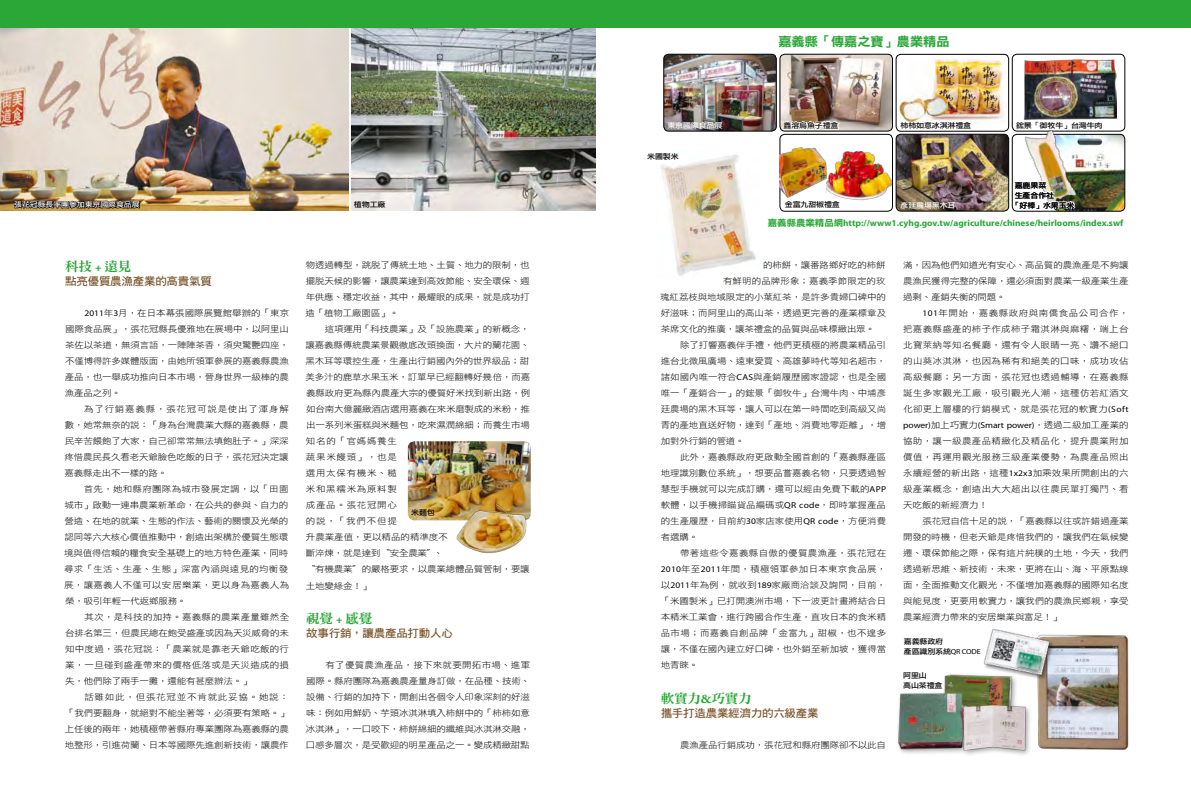
<style>
.page{position:relative;width:1191px;height:794px;background:#fff}
.page>*{position:absolute;margin:0;border:0;box-sizing:border-box;transform-origin:0 0}
.t1{font:13px "DF Ming Std W9";letter-spacing:-.025em;color:#2ba738;scale:1.05 1}
.t2{font:12.6px "DF Li Hei Std W7";color:#2ba738;scale:1.04 1}
.t3{font:11px "DF Hei Std W7";letter-spacing:-.025em;color:#7a542a;scale:1.05 1}
.t4{font:700 9px "Myriad Pro";color:#2ba738;scale:1.04 1}
.t5{font:8.5px/16px "DF Li Hei Std W3";letter-spacing:-.01em;color:#000;text-align:justify;scale:1.11 1}
.t6{font:8.5px "DF Li Hei Std W3";letter-spacing:.035em;color:#000;scale:1.11 1}
.t7{font:8.5px "Myriad Pro";letter-spacing:-.005em;color:#000;scale:1.11 1}
.t8{font:8.5px "DF Li Hei Std W3";letter-spacing:.025em;color:#000;scale:1.11 1}
.t9{font:7.2px/10px "DF Li Hei Std W5";letter-spacing:-.02em;color:#000;scale:1.11 1}
.t10{font:7.2px "DF Li Hei Std W5";letter-spacing:-.02em;color:#fff;scale:1.11 1}
.s1{font-family:"Adobe Garamond Pro";font-weight:700}
.s2{font-family:"Myriad Pro"}
.s3{font-family:"DF Li Hei Std W7";font-weight:400}
.s4{font-family:"DF Li Hei Std W3"}
</style>
<div class="page">
<img style="left:1084px;top:134px;width:40px;height:46px">
<div style="left:1012px;top:134px;width:113px;height:77px;border:1px solid #000;border-radius:5px"></div>
<img style="left:780px;top:54px;width:112px;height:77px">
<div style="left:780px;top:54px;width:112px;height:77px;border:1px solid #000;border-radius:5px"></div>
<div style="left:780px;top:134px;width:112px;height:77px;border:1px solid #000;border-radius:5px"></div>
<img style="left:1023px;top:59px;width:93px;height:62px">
<div style="left:1012px;top:54px;width:113px;height:77px;border:1px solid #000;border-radius:5px"></div>
<img style="left:896px;top:134px;width:112px;height:46px">
<div style="left:896px;top:134px;width:112px;height:77px;border:1px solid #000;border-radius:5px"></div>
<img style="left:664px;top:54px;width:112px;height:77px">
<div style="left:663px;top:54px;width:113px;height:77px;border:1px solid #000;border-radius:5px"></div>
<img style="left:899px;top:58px;width:105px;height:66px">
<div style="left:896px;top:54px;width:112px;height:77px;border:1px solid #000;border-radius:5px"></div>
<img style="left:826px;top:142px;width:65px;height:38px">
<img style="left:780px;top:131px;width:46px;height:49px">
<img style="left:1018px;top:129px;width:66px;height:51px">
<img style="left:661px;top:154px;width:95px;height:122px">
<div style="left:0;top:0;width:1191px;height:28px;background:#2ba738"></div>
<img style="left:0;top:28px;width:348px;height:183px">
<img style="left:352px;top:28px;width:243px;height:183px">
<svg style="left:14px;top:200px;width:127px;height:9px"></svg>
<img style="left:408px;top:441px;width:123px;height:79px">
<svg style="left:781px;top:120px;width:60px;height:11px"></svg>
<img style="left:897px;top:674px;width:133px;height:81px">
<img style="left:447px;top:499px;width:84px;height:55px">
<img style="left:779px;top:180px;width:346px;height:32px">
<img style="left:1038px;top:635px;width:91px;height:115px">
<div style="left:983px;top:629px;width:99px;height:76px;background:#000;opacity:.4"></div>
<img style="left:977px;top:628px;width:90px;height:60px">
<p class="t10" style="left:14px;top:201px;width:115px">張花冠縣長率團參加東京國際食品展</p>
<p class="t9" style="left:354px;top:199px;width:30px">植物工廠</p>
<h1 class="t1" style="left:65px;top:259px;width:65px">科技 <span class="s1">+</span> 遠見</h1>
<p class="t3" style="left:65px;top:275px;width:141px">點亮優質農漁產業的高貴氣質</p>
<p class="t5" style="left:65px;top:304px;width:204px;text-indent:20px"><span class="s2">2011</span>年<span class="s2">3</span>月，在日本幕張國際展覽館舉辦的「東京國際食品展」，張花冠縣長優雅地在展場中，以阿里山茶佐以茶道，無須言語，一陣陣茶香，須臾驚艷四座，不僅博得許多媒體版面，由她所領軍參展的嘉義縣農漁產品，也一舉成功推向日本市場，晉身世界一級棒的農漁產品之列。</p>
<p class="t5" style="left:65px;top:400px;width:203px;text-indent:20px">為了行銷嘉義縣，張花冠可說是使出了渾身解數，她常無奈的說：「身為台灣農業大縣的嘉義縣，農民辛苦餵飽了大家，自己卻常常無法填飽肚子。」深深疼惜農民長久看老天爺臉色吃飯的日子，張花冠決定讓嘉義縣走出不一樣的路。</p>
<p class="t5" style="left:64px;top:480px;width:204px;text-indent:20px">首先，她和縣府團隊為城市發展定調，以「田園城市」啟動一連串農業新革命，在公共的參與、自力的營造、在地的就業、生態的作法、藝術的關懷及光榮的認同等六大核心價值推動中，創造出架構於優質生態環境與值得信賴的糧食安全基礎上的地方特色產業，同時尋求「生活、生產、生態」深富內涵與遠見的均衡發展，讓嘉義人不僅可以安居樂業，更以身為嘉義人為榮，吸引年輕一代返鄉服務。</p>
<p class="t5" style="left:65px;top:608px;width:203px;text-indent:19px">其次，是科技的加持。嘉義縣的農業產量雖然全台排名第三，但農民總在飽受盛產或因為天災威脅的未知中度過，張花冠說：「農業就是靠老天爺吃飯的行業，一旦碰到盛產帶來的價格低落或是天災造成的損失，他們除了兩手一攤，還能有甚麼辦法。」</p>
<p class="t5" style="left:65px;top:688px;width:203px;text-indent:19px">話雖如此，但張花冠並不肯就此妥協。她說：「我們要翻身，就絕對不能坐著等，必須要有策略。」上任後的兩年，她積極帶著縣府專業團隊為嘉義縣的農地整形，引進荷蘭、日本等國際先進創新技術，讓農作</p>
<p class="t5" style="left:305px;top:256px;width:203px">物透過轉型，跳脫了傳統土地、土質、地力的限制，也擺脫天候的影響，讓農業達到高效節能、安全環保、週年供應、穩定收益，其中，最耀眼的成果，就是成功打造「植物工廠園區」。</p>
<p class="t5" style="left:305px;top:320px;width:204px;text-align:left;text-indent:19px">這項運用「科技農業」及「設施農業」的新概念，讓嘉義縣傳統農業景觀徹底改頭換面，大片的蘭花園、黑木耳等環控生產，生產出行銷國內外的世界級品；甜美多汁的鹿草水果玉米，訂單早已經翻轉好幾倍，而嘉義縣政府更為縣內農產大宗的優質好米找到新出路，例如台南大億麗緻酒店選用嘉義在來米磨製成的米粉，推出一系列米蛋糕與米麵包，吃來濕潤綿細；而養生市場知名的「官媽媽養生<br>蔬果米饅頭」，也是<br>選用太保有機米、糙<br>米和黑糯米為原料製<br>成產品。張花冠開心<br>的說，「我們不但提<br>升農業產值，更以精品的精準度不<br>斷淬煉，就是達到〝安全農業〞、<br>〝有機農業〞的嚴格要求，以農業總體品質管制，要讓</p>
<p class="t5" style="left:306px;top:578px;width:60px">土地變綠金！」</p>
<h1 class="t1" style="left:306px;top:611px;width:65px">視覺 <span class="s1">+</span> 感覺</h1>
<p class="t3" style="left:306px;top:627px;width:141px">故事行銷，讓農產品打動人心</p>
<p class="t5" style="left:306px;top:656px;width:204px;text-indent:20px">有了優質農漁產品，接下來就要開拓市場、進軍國際。縣府團隊為嘉義農產量身訂做，在品種、技術、設備、行銷的加持下，開創出各個令人印象深刻的好滋味：例如用鮮奶、芋頭冰淇淋填入柿餅中的「柿柿如意冰淇淋」，一口咬下，柿餅綿細的纖維與冰淇淋交融，口感多層次，是受歡迎的明星產品之一。變成精緻甜點</p>
<p class="t9" style="left:411px;top:508px;width:23px">米麵包</p>
<h2 class="t2" style="left:778px;top:35px;width:166px">嘉義縣「傳嘉之寶」農業精品</h2>
<p class="t9" style="left:783px;top:120px;width:51px">鑫溶烏魚子禮盒</p>
<p class="t9" style="left:1016px;top:120px;width:79px">鋐景「御牧牛」台灣牛肉</p>
<p class="t10" style="left:667px;top:122px;width:51px">東京國際食品展</p>
<p class="t9" style="left:900px;top:120px;width:65px">柿柿如意冰淇淋禮盒</p>
<p class="t9" style="left:647px;top:152px;width:30px">米圃製米</p>
<p class="t9" style="left:785px;top:199px;width:51px">金富九甜椒禮盒</p>
<p class="t10" style="left:900px;top:201px;width:51px">彥廷農場黑木耳</p>
<p class="t9" style="left:1014px;top:180px;width:30px">嘉鹿果菜</p>
<p class="t9" style="left:1014px;top:190px;width:37px">生產合作社</p>
<p class="t9" style="left:1011px;top:200px;width:58px">「好棒」水果玉米</p>
<p class="t4" style="left:768px;top:217px;width:343px"><span class="s3">嘉義縣農業精品網</span>http://www1.cyhg.gov.tw/agriculture/chinese/heirlooms/index.swf</p>
<p class="t5" style="left:763px;top:256px;width:112px">的柿餅，讓番路鄉好吃的柿餅</p>
<p class="t5" style="left:723px;top:272px;width:148px">有鮮明的品牌形象；嘉義季節限定的玫</p>
<p class="t5" style="left:660px;top:288px;width:205px">瑰紅荔枝與地域限定的小葉紅茶，是許多貴婦口碑中的</p>
<p class="t5" style="left:660px;top:304px;width:205px">好滋味；而阿里山的高山茶，透過更完善的產業標章及</p>
<p class="t5" style="left:660px;top:320px;width:195px">茶席文化的推廣，讓茶禮盒的品質與品味標緻出眾。</p>
<p class="t5" style="left:680px;top:336px;width:187px">除了打響嘉義伴手禮，他們更積極的將農業精品引</p>
<p class="t5" style="left:660px;top:352px;width:205px">進台北微風廣場、遠東愛買、高雄夢時代等知名超市，</p>
<p class="t5" style="left:660px;top:368px;width:205px">諸如國內唯一符合<span class="s2">CAS</span>與產銷履歷國家證認，也是全國</p>
<p class="t5" style="left:660px;top:384px;width:205px">唯一「產銷合一」的鋐景「御牧牛」台灣牛肉、中埔彥</p>
<p class="t5" style="left:661px;top:400px;width:205px">廷農場的黑木耳等，讓人可以在第一時間吃到高級又尚</p>
<p class="t5" style="left:661px;top:416px;width:205px">青的產地直送好物，達到「產地、消費地零距離」，增</p>
<p class="t5" style="left:661px;top:432px;width:77px">加對外行銷的管道。</p>
<p class="t5" style="left:680px;top:448px;width:187px">此外，嘉義縣政府更啟動全國首創的「嘉義縣產區</p>
<p class="t5" style="left:660px;top:464px;width:205px">地理識別數位系統」，想要品嘗嘉義名物，只要透過智</p>
<p class="t5" style="left:661px;top:480px;width:204px">慧型手機就可以完成訂購，還可以經由免費下載的<span class="s2">APP</span></p>
<p class="t5" style="left:660px;top:496px;width:205px">軟體，以手機掃瞄貨品編碼或<span class="s2">QR code</span>，即時掌握產品</p>
<p class="t5" style="left:660px;top:512px;width:205px">的生產履歷，目前約<span class="s2">30</span>家店家使用<span class="s2">QR code</span>，方便消費</p>
<p class="t5" style="left:661px;top:528px;width:35px">者選購。</p>
<p class="t6" style="left:680px;top:548px;width:187px">帶著這些令嘉義縣自傲的優質農漁產，張花冠在</p>
<p class="t8" style="left:661px;top:564px;width:205px"><span class="s2">2010</span>年至<span class="s2">2011</span>年間，積極領軍參加日本東京食品展，</p>
<p class="t5" style="left:661px;top:576px;width:204px">以<span class="s2">2011</span>年為例，就收到<span class="s2">189</span>家廠商洽談及詢問，目前，</p>
<p class="t5" style="left:660px;top:592px;width:205px">「米圃製米」已打開澳洲市場，下一波更計畫將結合日</p>
<p class="t5" style="left:660px;top:608px;width:205px">本精米工業會，進行跨國合作生產，直攻日本的食米精</p>
<p class="t6" style="left:661px;top:628px;width:205px">品市場；而嘉義自創品牌「金富九」甜椒，也不遑多</p>
<p class="t5" style="left:661px;top:640px;width:205px">讓，不僅在國內建立好口碑，也外銷至新加坡，獲得當</p>
<p class="t5" style="left:661px;top:656px;width:35px">地青睞。</p>
<h1 class="t1" style="left:660px;top:691px;width:88px">軟實力<span class="s1">&amp;</span>巧實力</h1>
<p class="t3" style="left:660px;top:707px;width:152px">攜手打造農業經濟力的六級產業</p>
<p class="t5" style="left:680px;top:736px;width:187px">農漁產品行銷成功，張花冠和縣府團隊卻不以此自</p>
<p class="t5" style="left:903px;top:256px;width:205px">滿，因為他們知道光有安心、高品質的農漁產是不夠讓農漁民獲得完整的保障，還必須面對農業一級產業生產過剩、產銷失衡的問題。</p>
<p class="t5" style="left:903px;top:304px;width:205px;text-indent:19px"><span class="s2">101</span>年開始，嘉義縣政府與南僑食品公司合作，把嘉義縣盛產的柿子作成柿子霜淇淋與麻糬，端上台北寶萊納等知名餐廳，還有令人眼睛一亮、讚不絕口的山葵冰淇淋，也因為稀有和絕美的口味，成功攻佔高級餐廳；另一方面，張花冠也透過輔導，在嘉義縣誕生多家觀光工廠，吸引觀光人潮，這種仿若紅酒文化卻更上層樓的行銷模式，就是張花冠的軟實力<span class="s2">(Soft</span></p>
<p class="t7" style="left:903px;top:419px;width:204px">power)<span class="s4">加上巧實力</span>(Smart power)<span class="s4">，透過二級加工產業的</span></p>
<p class="t5" style="left:903px;top:432px;width:205px">協助，讓一級農產品精緻化及精品化，提升農業附加價值，再運用觀光服務三級產業優勢，為農產品照出永續經營的新出路，這種<span class="s2">1x2x3</span>加乘效果所開創出的六級產業概念，創造出大大超出以往農民單打獨鬥、看天吃飯的新經濟力！</p>
<p class="t5" style="left:903px;top:512px;width:205px;text-indent:19px">張花冠自信十足的說，「嘉義縣以往或許錯過產業開發的時機，但老天爺是疼惜我們的，讓我們在氣候變遷、環保節能之際，保有這片純樸的土地，今天，我們透過新思維、新技術，未來，更將在山、海、平原點線面，全面推動文化觀光，不僅增加嘉義縣的國際知名度與能見度，更要用軟實力，讓我們的農漁民鄉親，享受農業經濟力帶來的安居樂業與富足！」</p>
<p class="t9" style="left:904px;top:636px;width:71px">嘉義縣政府<br>產區識別系統<span class="s2">QR CODE</span></p>
<p class="t9" style="left:903px;top:670px;width:37px">阿里山<br>高山茶禮盒</p>
</div>
